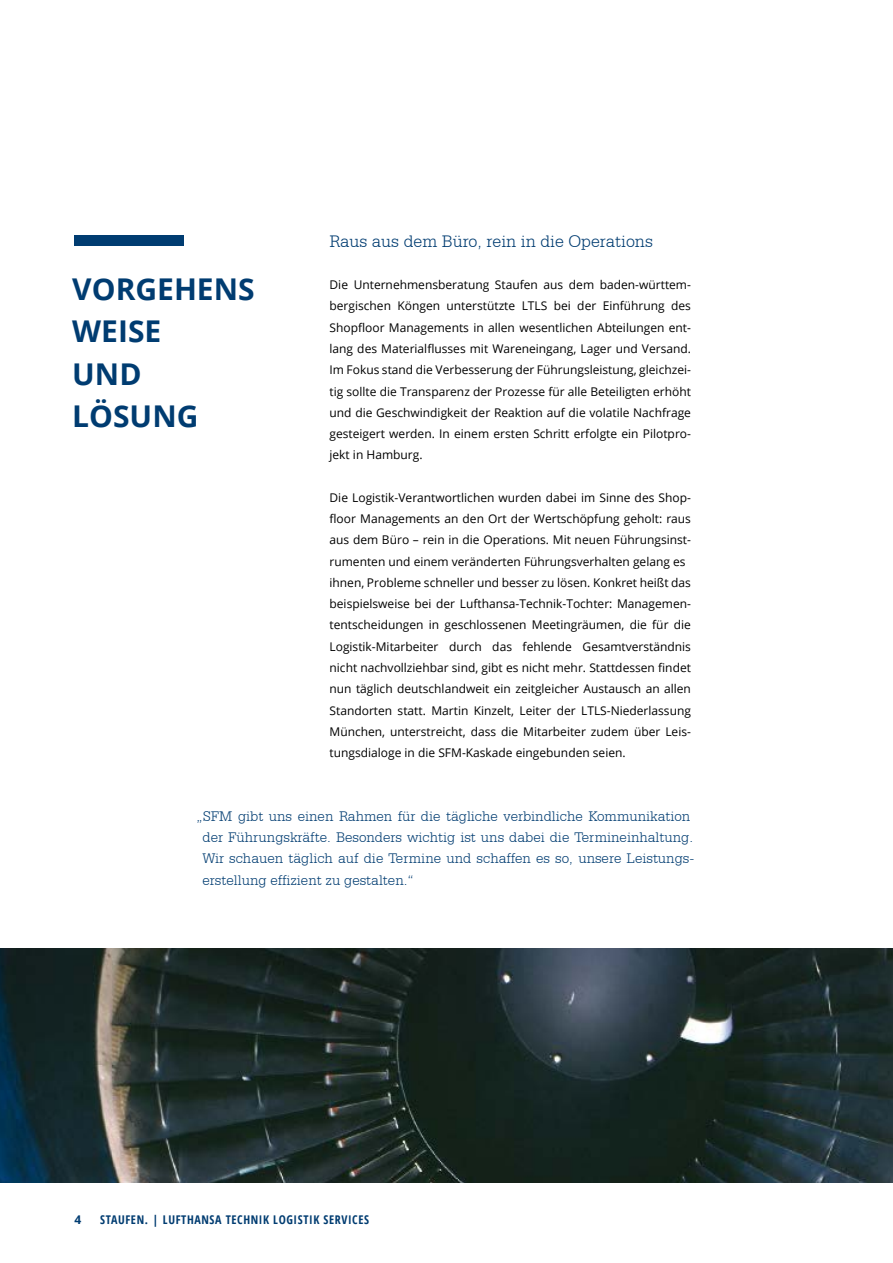
<style>
.page{position:relative;width:893px;height:1263px;background:#fff}
.page>*{position:absolute;margin:0;border:0;box-sizing:border-box;transform-origin:0 0}
.t1{font:700 30px/42.5px "Open Sans";color:#003c71}
.t2{font:300 18px "Serifa BT";color:#003c71}
.t3{font:300 15px/21.3px "Serifa BT";color:#003c71}
.t4{font:12px/21.3px "Open Sans";color:#000;text-align:justify}
.t5{font:700 condensed 12px "Open Sans";letter-spacing:.05em;color:#003c71}
.t6{font:700 12px "Open Sans";color:#003c71}
.s1{font-stretch:normal}
</style>
<div class="page">
<div style="left:74px;top:235px;width:110px;height:11px;background:#003c71"></div>
<img style="left:0;top:948px;width:893px;height:234px">
<h1 class="t1" style="left:72px;top:267px;width:184px">VORGEHENS<br>WEISE<br>UND<br>LÖSUNG</h1>
<h2 class="t2" style="left:330px;top:230px;width:325px">Raus aus dem Büro, rein in die Operations</h2>
<p class="t4" style="left:330px;top:274px;width:363px">Die Unternehmensberatung Staufen aus dem baden-württem&shy;bergischen Köngen unterstützte LTLS bei der Einführung des Shopfloor Managements in allen wesentlichen Abteilungen ent&shy;lang des Materialflusses mit Wareneingang, Lager und Versand.<br>Im Fokus stand die Verbesserung der Führungsleistung, gleichzei&shy;tig sollte die Transparenz der Prozesse für alle Beteiligten erhöht und die Geschwindigkeit der Reaktion auf die volatile Nachfrage gesteigert werden. In einem ersten Schritt erfolgte ein Pilotpro&shy;jekt in Hamburg.</p>
<p class="t4" style="left:330px;top:486px;width:363px;text-align:left">Die Logistik-Verantwortlichen wurden dabei im Sinne des Shop&shy;floor Managements an den Ort der Wertschöpfung geholt: raus aus dem Büro – rein in die Operations. Mit neuen Führungsinst&shy;rumenten und einem veränderten Führungsverhalten gelang es ihnen, Probleme schneller und besser zu lösen. Konkret heißt das beispielsweise bei der Lufthansa-Technik-Tochter: Managemen&shy;tentscheidungen in geschlossenen Meetingräumen, die für die Logistik-Mitarbeiter durch das fehlende Gesamtverständnis nicht nachvollziehbar sind, gibt es nicht mehr. Stattdessen findet nun täglich deutschlandweit ein zeitgleicher Austausch an allen Standorten statt. Martin Kinzelt, Leiter der LTLS-Niederlassung München, unterstreicht, dass die Mitarbeiter zudem über Leis&shy;tungsdialoge in die SFM-Kaskade eingebunden seien.</p>
<p class="t3" style="left:202px;top:805px;width:493px;text-indent:-6px">„SFM gibt uns einen Rahmen für die tägliche verbindliche Kommunikation der Führungskräfte. Besonders wichtig ist uns dabei die Termineinhaltung.<br>Wir schauen täglich auf die Termine und schaffen es so, unsere Leistungs&shy;erstellung effizient zu gestalten.“</p>
<p class="t6" style="left:74px;top:1212px;width:8px">4</p>
<p class="t5" style="left:100px;top:1212px;width:270px">STAUFEN. <span class="s1">|</span> LUFTHANSA TECHNIK LOGISTIK SERVICES</p>
</div>
